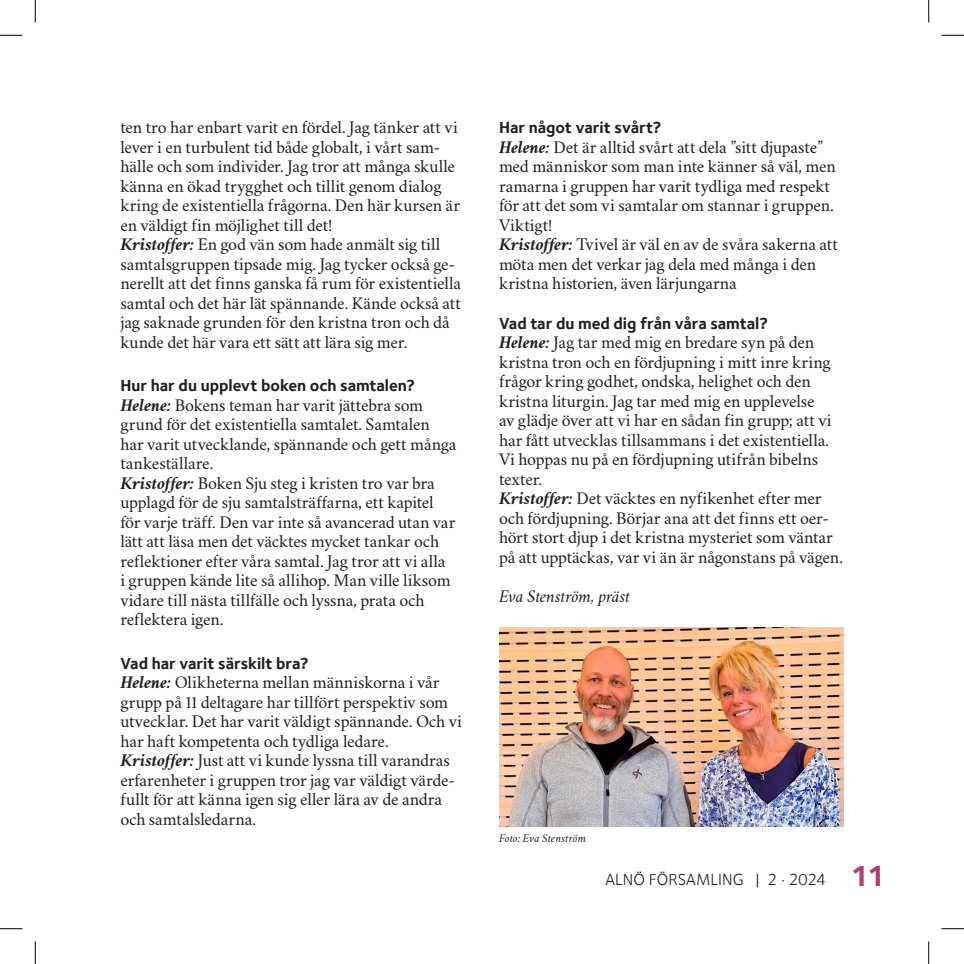
<style>
.page{position:relative;width:964px;height:964px;background:#fff}
.page>*{position:absolute;margin:0;border:0;box-sizing:border-box;transform-origin:0 0}
.t1{font:18px/19.5px "Crimson Svk 2.0";letter-spacing:-.01em;color:#231f20}
.t2{font:italic 18px "Crimson Svk 2.0";letter-spacing:-.01em;color:#231f20}
.t3{font:700 16.5px "Foundry Sterling";letter-spacing:-.005em;color:#231f20}
.t4{font:16.5px "Foundry Sterling";letter-spacing:.005em;color:#231f20}
.t5{font:italic 12px "Crimson Svk 2.0";color:#231f20}
.s1{font-weight:700;font-style:italic}
.s2{font-weight:700;font-size:30px;color:#af3d78}
</style>
<div class="page">
<img style="left:499px;top:627px;width:344px;height:199px">
<svg style="left:0;top:35px;width:22px;height:1px"></svg>
<svg style="left:941px;top:35px;width:22px;height:1px"></svg>
<svg style="left:0;top:928px;width:22px;height:1px"></svg>
<svg style="left:941px;top:928px;width:22px;height:1px"></svg>
<svg style="left:35px;top:0;width:1px;height:22px"></svg>
<svg style="left:35px;top:941px;width:1px;height:22px"></svg>
<svg style="left:928px;top:0;width:1px;height:22px"></svg>
<svg style="left:928px;top:941px;width:1px;height:22px"></svg>
<p class="t1" style="left:120px;top:117px;width:342px">ten tro har enbart varit en fördel. Jag tänker att vi lever i en turbulent tid både globalt, i vårt sam&shy;hälle och som individer. Jag tror att många skulle känna en ökad trygghet och tillit genom dialog kring de existentiella frågorna. Den här kursen är en väldigt fin möjlighet till det!<br><span class="s1">Kristoffer:</span> En god vän som hade anmält sig till samtalsgruppen tipsade mig. Jag tycker också ge&shy;nerellt att det finns ganska få rum för existentiella samtal och det här lät spännande. Kände också att jag saknade grunden för den kristna tron och då kunde det här vara ett sätt att lära sig mer.</p>
<p class="t3" style="left:120px;top:376px;width:296px">Hur har du upplevt boken och samtalen?</p>
<p class="t1" style="left:120px;top:394px;width:337px"><span class="s1">Helene:</span> Bokens teman har varit jättebra som grund för det existentiella samtalet. Samtalen har varit utvecklande, spännande och gett många tankeställare.<br><span class="s1">Kristoffer:</span> Boken Sju steg i kristen tro var bra upplagd för de sju samtalsträffarna, ett kapitel för varje träff. Den var inte så avancerad utan var lätt att läsa men det väcktes mycket tankar och reflektioner efter våra samtal. Jag tror att vi alla<br>i gruppen kände lite så allihop. Man ville liksom vidare till nästa tillfälle och lyssna, prata och reflektera igen.</p>
<p class="t3" style="left:120px;top:653px;width:190px">Vad har varit särskilt bra?</p>
<p class="t1" style="left:120px;top:671px;width:343px"><span class="s1">Helene:</span> Olikheterna mellan människorna i vår grupp på 11 deltagare har tillfört perspektiv som utvecklar. Det har varit väldigt spännande. Och vi har haft kompetenta och tydliga ledare.<br><span class="s1">Kristoffer:</span> Just att vi kunde lyssna till varandras erfarenheter i gruppen tror jag var väldigt värde&shy;fullt för att känna igen sig eller lära av de andra och samtalsledarna.</p>
<p class="t3" style="left:499px;top:118px;width:164px">Har något varit svårt?</p>
<p class="t1" style="left:499px;top:136px;width:340px"><span class="s1">Helene:</span> Det är alltid svårt att dela ”sitt djupaste” med människor som man inte känner så väl, men ramarna i gruppen har varit tydliga med respekt för att det som vi samtalar om stannar i gruppen.<br>Viktigt!<br><span class="s1">Kristoffer:</span> Tvivel är väl en av de svåra sakerna att möta men det verkar jag dela med många i den kristna historien, även lärjungarna</p>
<p class="t3" style="left:499px;top:313px;width:270px">Vad tar du med dig från våra samtal?</p>
<p class="t1" style="left:499px;top:331px;width:345px"><span class="s1">Helene:</span> Jag tar med mig en bredare syn på den kristna tron och en fördjupning i mitt inre kring frågor kring godhet, ondska, helighet och den kristna liturgin. Jag tar med mig en upplevelse<br>av glädje över att vi har en sådan fin grupp; att vi har fått utvecklas tillsammans i det existentiella.<br>Vi hoppas nu på en fördjupning utifrån bibelns texter.<br><span class="s1">Kristoffer:</span> Det väcktes en nyfikenhet efter mer och fördjupning. Börjar ana att det finns ett oer&shy;hört stort djup i det kristna mysteriet som väntar på att upptäckas, var vi än är någonstans på vägen.</p>
<p class="t2" style="left:499px;top:584px;width:133px">Eva Stenström, präst</p>
<p class="t5" style="left:499px;top:830px;width:89px">Foto: Eva Stenström</p>
<p class="t4" style="left:605px;top:869px;width:282px">ALNÖ FÖRSAMLING | 2 · 2024 <span class="s2">11</span></p>
</div>
